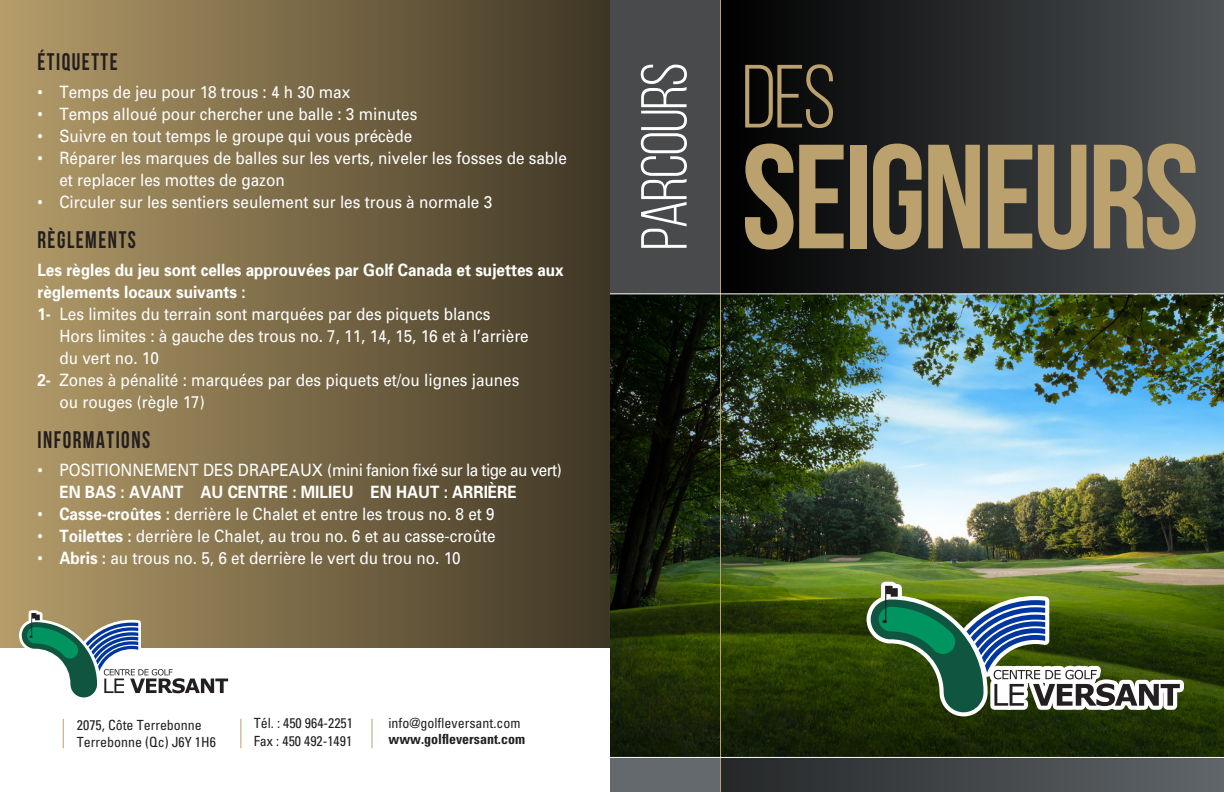
<style>
.page{position:relative;width:1224px;height:792px;background:#fff}
.page>*{position:absolute;margin:0;border:0;box-sizing:border-box;transform-origin:0 0}
.t1{font:700 148px "Bebas Neue";letter-spacing:-.025em;color:#baa16d}
.t2{font:89.4px "Bebas Neue";color:#baa16d}
.t3{font:64.8px "Bebas Neue";letter-spacing:-.025em;color:#fff}
.t4{font:700 24px "Bebas Neue";letter-spacing:.07em;color:#231f20;scale:.9 1}
.t5{font:17px/22px "Univers";color:#fff;scale:.9 1}
.t6{font:700 17px "Univers";color:#fff;scale:.9 1}
.t7{font:condensed 14px "Univers";color:#231f20}
.t8{font:700 condensed 14px "Univers";color:#231f20}
.s1{font-weight:700}
</style>
<div class="page">
<div style="left:610px;top:0;width:110px;height:301px;background:#494a4b"></div>
<div style="left:721px;top:0;width:503px;height:301px;background:linear-gradient(to right,#000,#4f5356)"></div>
<div style="left:0;top:0;width:610px;height:647px;background:linear-gradient(to right,#b59d6a,#3e3624)"></div>
<div style="left:720px;top:557px;width:504px;height:235px;background:linear-gradient(to right,#252728,#61666a)"></div>
<svg style="left:19px;top:610px;width:212px;height:88px"></svg>
<img style="left:610px;top:294px;width:614px;height:463px">
<svg style="left:867px;top:582px;width:317px;height:134px"></svg>
<svg style="left:63px;top:719px;width:1px;height:29px"></svg>
<svg style="left:241px;top:719px;width:1px;height:29px"></svg>
<svg style="left:372px;top:719px;width:1px;height:29px"></svg>
<hr style="left:720px;top:0;width:1px;height:792px;background:#baa16d">
<hr style="left:610px;top:293px;width:614px;height:1px;background:#fff">
<hr style="left:610px;top:757px;width:614px;height:1px;background:#fff">
<p class="t4" style="left:37px;top:48px;width:91px">ÉTIQUETTE</p>
<p class="t5" style="left:37px;top:80px;width:349px">• Temps de jeu pour 18 trous : 4 h 30 max</p>
<p class="t5" style="left:37px;top:102px;width:424px">• Temps alloué pour chercher une balle : 3 minutes</p>
<p class="t5" style="left:37px;top:124px;width:418px">• Suivre en tout temps le groupe qui vous précède</p>
<p class="t5" style="left:59px;top:146px;width:566px;text-indent:-22px">• Réparer les marques de balles sur les verts, niveler les fosses de sable et replacer les mottes de gazon</p>
<p class="t5" style="left:37px;top:190px;width:507px">• Circuler sur les sentiers seulement sur les trous à normale 3</p>
<p class="t4" style="left:37px;top:226px;width:111px">RÈGLEMENTS</p>
<p class="t6" style="left:37px;top:259px;width:586px">Les règles du jeu sont celles approuvées par Golf Canada et sujettes aux</p>
<p class="t6" style="left:37px;top:281px;width:233px">règlements locaux suivants :</p>
<p class="t5" style="left:37px;top:302px;width:505px"><span class="s1">1-</span> Les limites du terrain sont marquées par des piquets blancs</p>
<p class="t5" style="left:59px;top:324px;width:523px">Hors limites : à gauche des trous no. 7, 11, 14, 15, 16 et à l’arrière</p>
<p class="t5" style="left:59px;top:346px;width:112px">du vert no. 10</p>
<p class="t5" style="left:37px;top:368px;width:537px"><span class="s1">2-</span> Zones à pénalité : marquées par des piquets et/ou lignes jaunes</p>
<p class="t5" style="left:59px;top:390px;width:163px">ou rouges (règle 17)</p>
<p class="t4" style="left:37px;top:426px;width:127px">INFORMATIONS</p>
<p class="t5" style="left:37px;top:458px;width:584px">• POSITIONNEMENT DES DRAPEAUX (mini fanion fixé sur la tige au vert)</p>
<p class="t6" style="left:59px;top:481px;width:510px">EN BAS : AVANT AU CENTRE : MILIEU EN HAUT : ARRIÈRE</p>
<p class="t5" style="left:37px;top:502px;width:510px">• <span class="s1">Casse-croûtes :</span> derrière le Chalet et entre les trous no. 8 et 9</p>
<p class="t5" style="left:37px;top:524px;width:511px">• <span class="s1">Toilettes :</span> derrière le Chalet, au trou no. 6 et au casse-croûte</p>
<p class="t5" style="left:37px;top:546px;width:472px">• <span class="s1">Abris :</span> au trous no. 5, 6 et derrière le vert du trou no. 10</p>
<p class="t7" style="left:77px;top:716px;width:126px">2075, Côte Terrebonne</p>
<p class="t7" style="left:77px;top:733px;width:140px">Terrebonne (Qc) J6Y 1H6</p>
<p class="t7" style="left:254px;top:714px;width:101px">Tél. : 450 964-2251</p>
<p class="t7" style="left:254px;top:732px;width:100px">Fax : 450 492-1491</p>
<p class="t7" style="left:389px;top:714px;width:134px">info@golfleversant.com</p>
<p class="t8" style="left:389px;top:731px;width:138px">www.golfleversant.com</p>
<p class="t3" style="left:630px;top:250px;width:190px;rotate:-90deg">PARCOURS</p>
<p class="t2" style="left:742px;top:49px;width:96px">DES</p>
<p class="t1" style="left:742px;top:116px;width:459px">SEIGNEURS</p>
</div>
